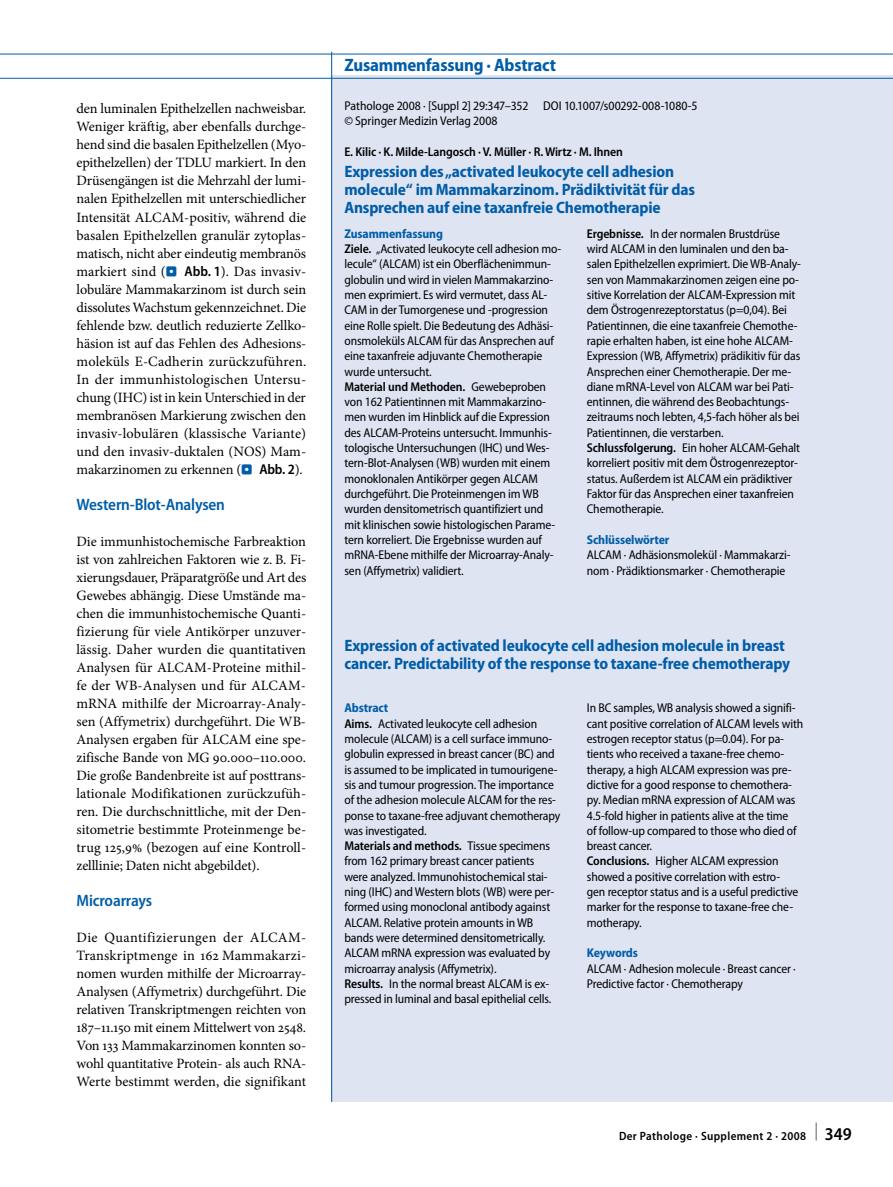
<style>
.page{position:relative;width:893px;height:1187px;background:#fff}
.page>*{position:absolute;margin:0;border:0;box-sizing:border-box;transform-origin:0 0}
._001_rubrik{font:700 semi-condensed 18px "Myriad Pro";letter-spacing:-.01em;color:#005da8}
._103_abstract_u1{font:700 semi-condensed 16.5px/18px "Myriad Pro";letter-spacing:-.01em;color:#005da8}
._103_abstract_u1_eng{font:700 semi-condensed 16.5px/18px "Myriad Pro";letter-spacing:-.01em;color:#005da8}
._013_u2{font:600 semi-condensed 16.5px "Myriad Pro";letter-spacing:-.01em;color:#005da8}
._010_fliesstext_ohne{font:14.25px/18px "Minion Pro";letter-spacing:-.01em;color:#000;text-align:justify}
._104_abstract_text_s{font:semi-condensed 12.75px/15.3px "Myriad Pro";letter-spacing:-.01em;color:#000}
._104_abstract_text_o{font:semi-condensed 12.75px/15.3px "Myriad Pro";letter-spacing:-.01em;color:#000}
._002_quelle_doi{font:semi-condensed 12.75px "Myriad Pro";color:#000}
._102_abstract_autore{font:600 semi-condensed 12.75px "Myriad Pro";letter-spacing:-.01em;color:#000}
._105_abstract_u2{font:700 semi-condensed 12.75px "Myriad Pro";letter-spacing:-.01em;color:#005da8}
._105_abstract_u2_eng{font:700 semi-condensed 12.75px "Myriad Pro";letter-spacing:-.015em;color:#005da8}
.t1{font:600 semi-condensed 12px "Myriad Pro";letter-spacing:.03em;color:#000}
.s1{font-family:"S Buttons";font-size:13.5px;color:#005da8}
.s2{font-family:"Myriad Pro";font-weight:600;font-stretch:semi-condensed}
.s3{font-weight:600}
.s4{font-size:18px}
</style>
<div class="page">
<div style="left:332px;top:76px;width:561px;height:1025px;background:#dfe4f2"></div>
<hr style="left:331px;top:52px;width:1px;height:1049px;background:#005da8">
<hr style="left:0;top:54px;width:893px;height:1px;background:#005da8">
<hr style="left:0;top:78px;width:893px;height:1px;background:#005da8">
<p class="_010_fliesstext_ohne" style="left:77px;top:100px;width:231px">den luminalen Epithelzellen nachweisbar.<br>Weniger kräftig, aber ebenfalls durchge&shy;hend sind die basalen Epithelzellen (Myo&shy;epithelzellen) der TDLU markiert. In den Drüsengängen ist die Mehrzahl der lumi&shy;nalen Epithelzellen mit unterschiedlicher Intensität ALCAM-positiv, während die basalen Epithelzellen granulär zytoplas&shy;matisch, nicht aber eindeutig membranös markiert sind (<span class="s1">.</span> <span class="s2">Abb. 1</span>). Das invasiv&shy;lobuläre Mammakarzinom ist durch sein dissolutes Wachstum gekennzeichnet. Die fehlende bzw. deutlich reduzierte Zellko&shy;häsion ist auf das Fehlen des Adhesions&shy;moleküls E-Cadherin zurückzuführen.<br>In der immunhistologischen Untersu&shy;chung (IHC) ist in kein Unterschied in der membranösen Markierung zwischen den invasiv-lobulären (klassische Variante) und den invasiv-duktalen (NOS) Mam&shy;makarzinomen zu erkennen (<span class="s1">.</span> <span class="s2">Abb. 2</span>).</p>
<p class="_013_u2" style="left:77px;top:495px;width:150px">Western-Blot-Analysen</p>
<p class="_010_fliesstext_ohne" style="left:77px;top:532px;width:231px">Die immunhistochemische Farbreaktion ist von zahlreichen Faktoren wie z. B. Fi&shy;xierungsdauer, Präparatgröße und Art des Gewebes abhängig. Diese Umstände ma&shy;chen die immunhistochemische Quanti&shy;fizierung für viele Antikörper unzuver&shy;lässig. Daher wurden die quantitativen Analysen für ALCAM-Proteine mithil&shy;fe der WB-Analysen und für ALCAM&shy;mRNA mithilfe der Microarray-Analy&shy;sen (Affymetrix) durchgeführt. Die WB-Analysen ergaben für ALCAM eine spe&shy;zifische Bande von MG 90.000–110.000.<br>Die große Bandenbreite ist auf posttrans&shy;lationale Modifikationen zurückzufüh&shy;ren. Die durchschnittliche, mit der Den&shy;sitometrie bestimmte Proteinmenge be&shy;trug 125,9% (bezogen auf eine Kontroll&shy;zelllinie; Daten nicht abgebildet).</p>
<p class="_013_u2" style="left:77px;top:891px;width:77px">Microarrays</p>
<p class="_010_fliesstext_ohne" style="left:77px;top:928px;width:231px">Die Quantifizierungen der ALCAM-Transkriptmenge in 162 Mammakarzi&shy;nomen wurden mithilfe der Microarray-Analysen (Affymetrix) durchgeführt. Die relativen Transkriptmengen reichten von 187–11.150 mit einem Mittelwert von 2548.<br>Von 133 Mammakarzinomen konnten so&shy;wohl quantitative Protein- als auch RNA-Werte bestimmt werden, die signifikant</p>
<p class="_001_rubrik" style="left:344px;top:55px;width:213px">Zusammenfassung · Abstract</p>
<p class="_002_quelle_doi" style="left:344px;top:98px;width:355px">Pathologe 2008 · [Suppl 2] 29:347–352 DOI 10.1007/s00292-008-1080-5</p>
<p class="_002_quelle_doi" style="left:344px;top:114px;width:155px">© Springer Medizin Verlag 2008</p>
<p class="_102_abstract_autore" style="left:344px;top:145px;width:280px">E. Kilic · K. Milde-Langosch · V. Müller · R. Wirtz · M. Ihnen</p>
<p class="_103_abstract_u1" style="left:344px;top:162px;width:352px">Expression des „activated leukocyte cell adhesion molecule“ im Mammakarzinom. Prädiktivität für das<br>Ansprechen auf eine taxanfreie Chemotherapie</p>
<p class="_105_abstract_u2" style="left:344px;top:226px;width:100px">Zusammenfassung</p>
<p class="_104_abstract_text_s" style="left:344px;top:241px;width:218px"><span class="s3">Ziele.</span> „Activated leukocyte cell adhesion mo&shy;lecule“ (ALCAM) ist ein Oberflächenimmun&shy;globulin und wird in vielen Mammakarzino&shy;men exprimiert. Es wird vermutet, dass AL-CAM in der Tumorgenese und -progression eine Rolle spielt. Die Bedeutung des Adhäsi&shy;onsmoleküls ALCAM für das Ansprechen auf eine taxanfreie adjuvante Chemotherapie wurde untersucht.</p>
<p class="_104_abstract_text_s" style="left:344px;top:379px;width:212px"><span class="s3">Material und Methoden.</span> Gewebeproben von 162 Patientinnen mit Mammakarzino&shy;men wurden im Hinblick auf die Expression des ALCAM-Proteins untersucht. Immunhis&shy;tologische Untersuchungen (IHC) undWes&shy;tern-Blot-Analysen (WB) wurden mit einem monoklonalen Antikörper gegen ALCAM durchgeführt. Die Proteinmengen imWB wurden densitometrisch quantifiziert und mit klinischen sowie histologischen Parame&shy;tern korreliert. Die Ergebnisse wurden auf mRNA-Ebene mithilfe der Microarray-Analy&shy;sen (Affymetrix) validiert.</p>
<p class="_104_abstract_text_s" style="left:587px;top:226px;width:216px"><span class="s3">Ergebnisse.</span> In der normalen Brustdrüse wird ALCAM in den luminalen und den ba&shy;salen Epithelzellen exprimiert. DieWB-Analy&shy;sen von Mammakarzinomen zeigen eine po&shy;sitive Korrelation der ALCAM-Expression mit dem Östrogenrezeptorstatus (p=0,04). Bei Patientinnen, die eine taxanfreie Chemothe&shy;rapie erhalten haben, ist eine hohe ALCAM-Expression (WB, Affymetrix) prädikitiv für das Ansprechen einer Chemotherapie. Der me&shy;diane mRNA-Level von ALCAM war bei Pati&shy;entinnen, die während des Beobachtungs&shy;zeitraums noch lebten, 4,5-fach höher als bei Patientinnen, die verstarben.</p>
<p class="_104_abstract_text_s" style="left:587px;top:440px;width:215px"><span class="s3">Schlussfolgerung.</span> Ein hoher ALCAM-Gehalt korreliert positiv mit dem Östrogenrezeptor&shy;status. Außerdem ist ALCAM ein prädiktiver Faktor für das Ansprechen einer taxanfreien Chemotherapie.</p>
<p class="_105_abstract_u2" style="left:587px;top:532px;width:84px">Schlüsselwörter</p>
<p class="_104_abstract_text_o" style="left:587px;top:547px;width:205px">ALCAM · Adhäsionsmolekül · Mammakarzi&shy;nom · Prädiktionsmarker · Chemotherapie</p>
<p class="_103_abstract_u1_eng" style="left:344px;top:636px;width:447px">Expression of activated leukocyte cell adhesion molecule in breast cancer. Predictability of the response to taxane-free chemotherapy</p>
<p class="_105_abstract_u2" style="left:344px;top:701px;width:45px">Abstract</p>
<p class="_104_abstract_text_s" style="left:344px;top:716px;width:217px"><span class="s3">Aims.</span> Activated leukocyte cell adhesion molecule (ALCAM) is a cell surface immuno&shy;globulin expressed in breast cancer (BC) and is assumed to be implicated in tumourigene&shy;sis and tumour progression. The importance of the adhesion molecule ALCAM for the res&shy;ponse to taxane-free adjuvant chemotherapy was investigated.</p>
<p class="_104_abstract_text_s" style="left:344px;top:838px;width:211px"><span class="s3">Materials and methods.</span> Tissue specimens from 162 primary breast cancer patients were analyzed. Immunohistochemical stai&shy;ning (IHC) andWestern blots (WB) were per&shy;formed using monoclonal antibody against ALCAM. Relative protein amounts inWB bands were determined densitometrically.<br>ALCAM mRNA expression was evaluated by microarray analysis (Affymetrix).</p>
<p class="_104_abstract_text_s" style="left:344px;top:976px;width:208px"><span class="s3">Results.</span> In the normal breast ALCAM is ex&shy;pressed in luminal and basal epithelial cells.</p>
<p class="_104_abstract_text_s" style="left:587px;top:700px;width:218px">In BC samples,WB analysis showed a signifi&shy;cant positive correlation of ALCAM levels with estrogen receptor status (p=0.04). For pa&shy;tients who received a taxane-free chemo&shy;therapy, a high ALCAM expression was pre&shy;dictive for a good response to chemothera&shy;py. Median mRNA expression of ALCAM was 4.5-fold higher in patients alive at the time<br>of follow-up compared to those who died of breast cancer.</p>
<p class="_104_abstract_text_s" style="left:587px;top:853px;width:213px"><span class="s3">Conclusions.</span> Higher ALCAM expression showed a positive correlation with estro&shy;gen receptor status and is a useful predictive marker for the response to taxane-free che&shy;motherapy.</p>
<p class="_105_abstract_u2_eng" style="left:587px;top:945px;width:53px">Keywords</p>
<p class="_104_abstract_text_o" style="left:587px;top:960px;width:211px">ALCAM · Adhesion molecule · Breast cancer ·<br>Predictive factor · Chemotherapy</p>
<p class="t1" style="left:619px;top:1129px;width:234px">Der Pathologe · Supplement 2 · 2008 <sup>|</sup> <span class="s4">349</span></p>
</div>
